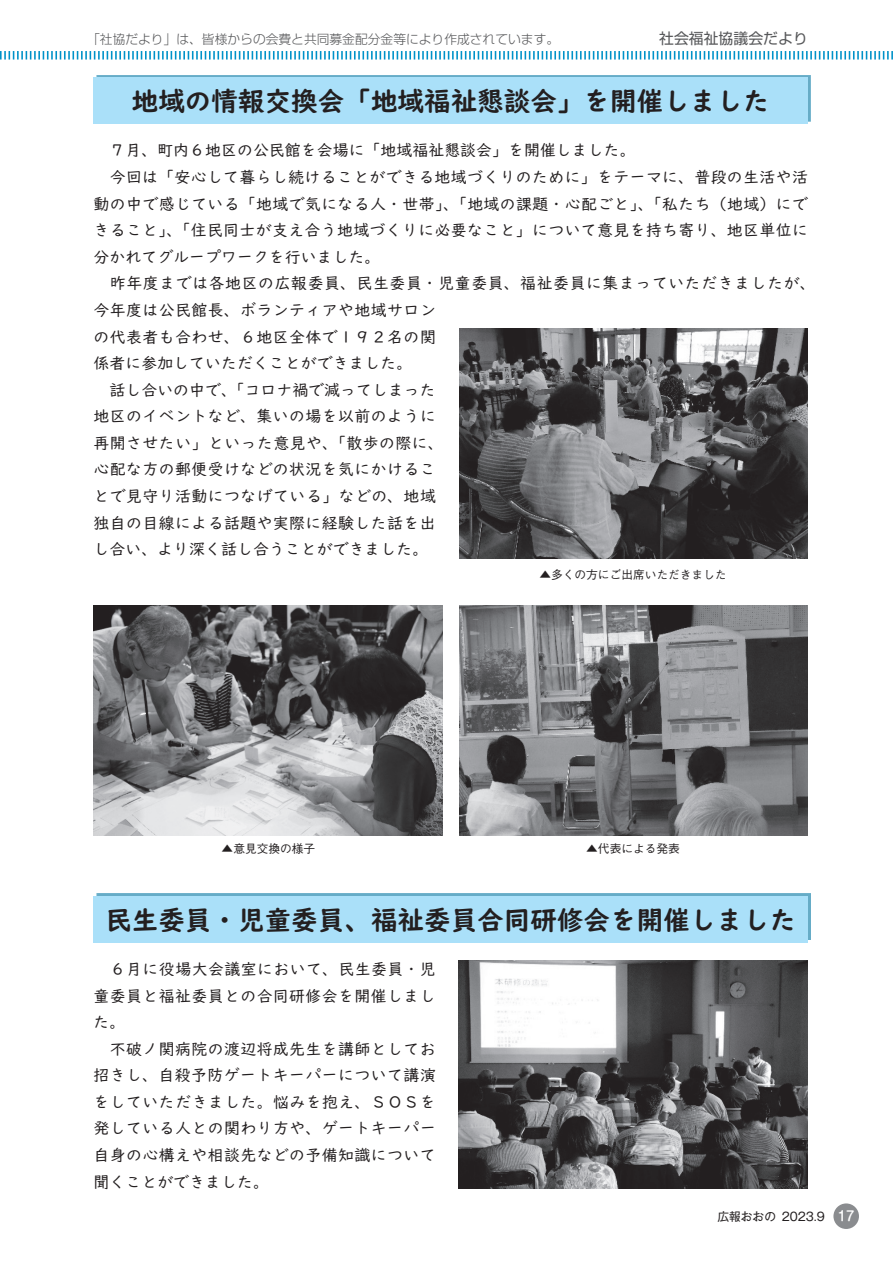
<style>
.page{position:relative;width:893px;height:1263px;background:#fff}
.page>*{position:absolute;margin:0;border:0;box-sizing:border-box;transform-origin:0 0}
.社協_UD_見出し{font:700 26.55px "UD Digi Kyokasho Pro";color:#231f20}
.社協_UD_基本{font:15.9px/26.5px "UD Digi Kyokasho Pro";letter-spacing:.025em;color:#231f20;text-align:justify}
.社協_UD_基本-2{font:15.9px "UD Digi Kyokasho Pro";color:#231f20}
.t1{font:14.85px "Shin Go Pro";color:#57585a}
.t2{font:300 12.75px "Shin Go Pro";color:#57585a}
.キャプション{font:500 11.7px "Gothic BBB Pro";color:#231f20}
.t3{font:11.7px "Gothic MB101 Pro";color:#231f20}
.s1{font-family:"Shin M Go Pro";font-weight:500;font-size:13.35px;color:#fff}
</style>
<div class="page">
<div style="left:96px;top:75px;width:715px;height:47px;background:#0076a3;opacity:.6"></div>
<div style="left:94px;top:78px;width:714px;height:46px;background:#aae0f9"></div>
<div style="left:96px;top:893px;width:715px;height:47px;background:#66acc7"></div>
<div style="left:94px;top:896px;width:714px;height:47px;background:#aae0f9"></div>
<img style="left:94px;top:605px;width:348px;height:230px">
<img style="left:459px;top:605px;width:349px;height:230px">
<img style="left:459px;top:328px;width:349px;height:230px">
<img style="left:459px;top:961px;width:349px;height:227px">
<svg style="left:0;top:51px;width:893px;height:9px"></svg>
<div style="left:833px;top:1203px;width:26px;height:26px;background:#8a8c8f;border-radius:50%"></div>
<p class="t2" style="left:87px;top:29px;width:473px">「社協だより」は、皆様からの会費と共同募金配分金等により作成されています。</p>
<p class="t1" style="left:659px;top:26px;width:150px">社会福祉協議会だより</p>
<p class="社協_UD_見出し" style="left:132px;top:79px;width:639px">地域の情報交換会「地域福祉懇談会」を開催しました</p>
<p class="社協_UD_基本-2" style="left:94px;top:137px;width:544px">　７月、町内６地区の公民館を会場に「地域福祉懇談会」を開催しました。</p>
<p class="社協_UD_基本" style="left:94px;top:163px;width:716px">　今回は「安心して暮らし続けることができる地域づくりのために」をテーマに、普段の生活や活動の中で感じている「地域で気になる人・世帯」、「地域の課題・心配ごと」、「私たち（地域）にできること」、「住民同士が支え合う地域づくりに必要なこと」について意見を持ち寄り、地区単位に分かれてグループワークを行いました。</p>
<p class="社協_UD_基本" style="left:94px;top:269px;width:724px;text-align:left">　昨年度までは各地区の広報委員、民生委員・児童委員、福祉委員に集まっていただきましたが、今年度は公民館長、ボランティアや地域サロン<br>の代表者も合わせ、６地区全体で１９２名の関<br>係者に参加していただくことができました。</p>
<p class="社協_UD_基本" style="left:94px;top:376px;width:352px;text-align:left">　話し合いの中で、「コロナ禍で減ってしまった地区のイベントなど、集いの場を以前のように再開させたい」といった意見や、「散歩の際に、心配な方の郵便受けなどの状況を気にかけることで見守り活動につなげている」などの、地域独自の目線による話題や実際に経験した話を出し合い、より深く話し合うことができました。</p>
<p class="キャプション" style="left:539px;top:565px;width:189px">▲多くの方にご出席いただきました</p>
<p class="キャプション" style="left:222px;top:839px;width:95px">▲意見交換の様子</p>
<p class="キャプション" style="left:586px;top:839px;width:95px">▲代表による発表</p>
<p class="社協_UD_見出し" style="left:105px;top:897px;width:692px">民生委員・児童委員、福祉委員合同研修会を開催しました</p>
<p class="社協_UD_基本" style="left:94px;top:955px;width:344px">　６月に役場大会議室において、民生委員・児童委員と福祉委員との合同研修会を開催しました。</p>
<p class="社協_UD_基本" style="left:94px;top:1035px;width:344px">　不破ノ関病院の渡辺将成先生を講師としてお招きし、自殺予防ゲートキーパーについて講演をしていただきました。悩みを抱え、ＳＯＳを発している人との関わり方や、ゲートキーパー自身の心構えや相談先などの予備知識について聞くことができました。</p>
<p class="t3" style="left:717px;top:1206px;width:139px">広報おおの 2023.9 <span class="s1">17</span></p>
</div>
